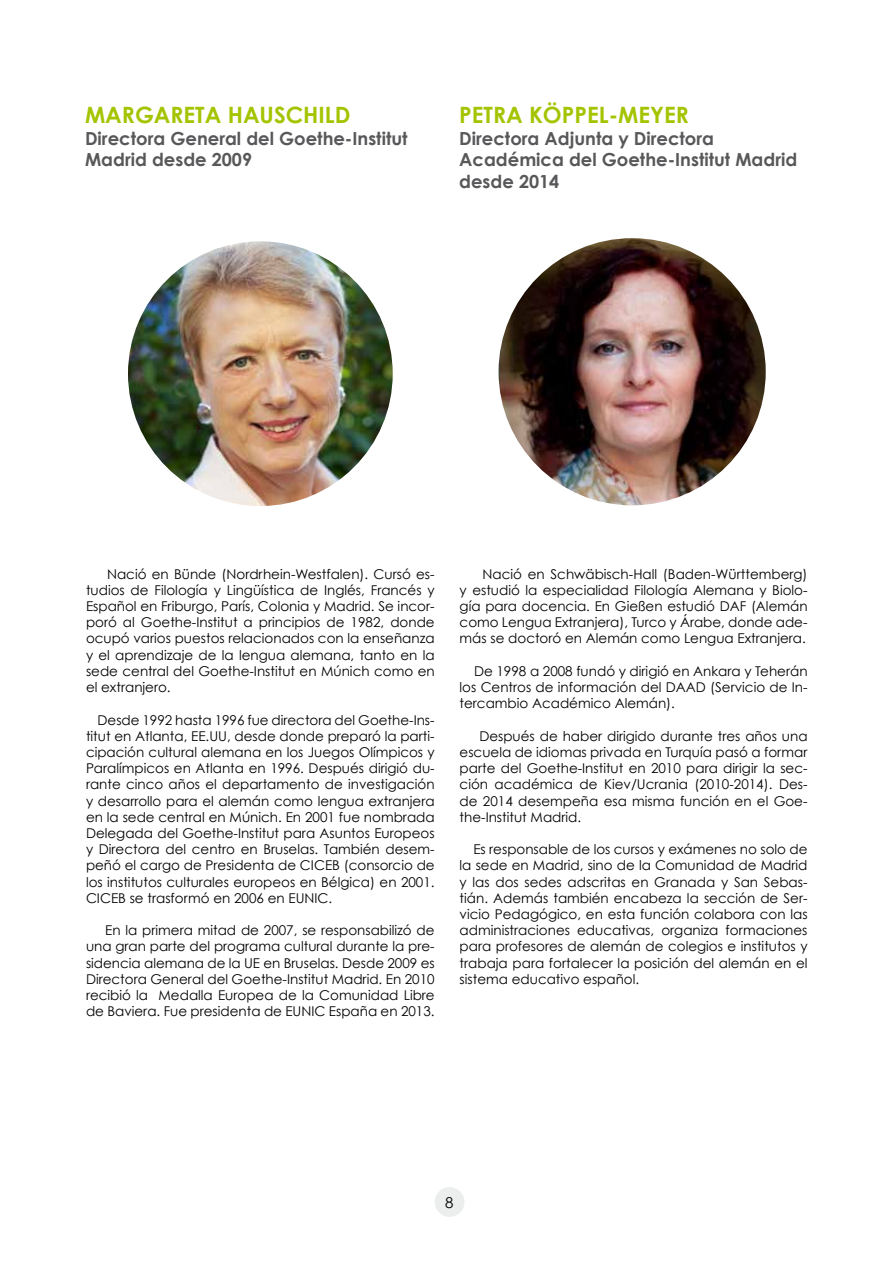
<style>
.page{position:relative;width:893px;height:1263px;background:#fff}
.page>*{position:absolute;margin:0;border:0;box-sizing:border-box;transform-origin:0 0}
.t1{font:700 22.5px "Century Gothic";color:#a4c400}
.t2{font:700 18px/21.6px "Century Gothic";color:#58585a}
.t3{font:15px "Century Gothic";color:#000}
.t4{font:13.5px/16.2px "Century Gothic";color:#000;text-align:justify}
</style>
<div class="page">
<img style="left:128px;top:241px;width:265px;height:265px;border-radius:132px">
<img style="left:499px;top:238px;width:267px;height:267px;border-radius:134px">
<div style="left:435px;top:1188px;width:29px;height:28px;background:#eceded;border-radius:50%"></div>
<div style="left:435px;top:1187px;width:29px;height:30px;border:2px solid #eceded;border-radius:50%"></div>
<h1 class="t1" style="left:85px;top:101px;width:267px">MARGARETA HAUSCHILD</h1>
<h2 class="t2" style="left:85px;top:127px;width:324px">Directora General del Goethe-Institut<br>Madrid desde 2009</h2>
<h1 class="t1" style="left:459px;top:101px;width:231px">PETRA KÖPPEL-MEYER</h1>
<h2 class="t2" style="left:459px;top:127px;width:340px">Directora Adjunta y Directora<br>Académica del Goethe-Institut Madrid desde 2014</h2>
<p class="t4" style="left:86px;top:565px;width:350px;text-indent:21px">Nació en Bünde (Nordrhein-Westfalen). Cursó es&shy;tudios de Filología y Lingüística de Inglés, Francés y Español en Friburgo, París, Colonia y Madrid. Se incor&shy;poró al Goethe-Institut a principios de 1982, donde ocupó varios puestos relacionados con la enseñanza y el aprendizaje de la lengua alemana, tanto en la sede central del Goethe-Institut en Múnich como en el extranjero.</p>
<p class="t4" style="left:86px;top:711px;width:350px;text-indent:12px">Desde 1992 hasta 1996 fue directora del Goethe-Ins&shy;titut en Atlanta, EE.UU, desde donde preparó la parti&shy;cipación cultural alemana en los Juegos Olímpicos y Paralímpicos en Atlanta en 1996. Después dirigió du&shy;rante cinco años el departamento de investigación y desarrollo para el alemán como lengua extranjera en la sede central en Múnich. En 2001 fue nombrada Delegada del Goethe-Institut para Asuntos Europeos y Directora del centro en Bruselas. También desem&shy;peñó el cargo de Presidenta de CICEB (consorcio de los institutos culturales europeos en Bélgica) en 2001.<br>CICEB se trasformó en 2006 en EUNIC.</p>
<p class="t4" style="left:86px;top:922px;width:350px;text-indent:19px">En la primera mitad de 2007, se responsabilizó de una gran parte del programa cultural durante la pre&shy;sidencia alemana de la UE en Bruselas. Desde 2009 es Directora General del Goethe-Institut Madrid. En 2010 recibió la Medalla Europea de la Comunidad Libre de Baviera. Fue presidenta de EUNIC España en 2013.</p>
<p class="t4" style="left:460px;top:565px;width:349px;text-indent:23px">Nació en Schwäbisch-Hall (Baden-Württemberg) y estudió la especialidad Filología Alemana y Biolo&shy;gía para docencia. En Gießen estudió DAF (Alemán como Lengua Extranjera), Turco y Árabe, donde ade&shy;más se doctoró en Alemán como Lengua Extranjera.</p>
<p class="t4" style="left:460px;top:663px;width:349px;text-indent:14px">De 1998 a 2008 fundó y dirigió en Ankara y Teherán los Centros de información del DAAD (Servicio de In&shy;tercambio Académico Alemán).</p>
<p class="t4" style="left:460px;top:727px;width:349px;text-indent:20px">Después de haber dirigido durante tres años una escuela de idiomas privada en Turquía pasó a formar parte del Goethe-Institut en 2010 para dirigir la sec&shy;ción académica de Kiev/Ucrania (2010-2014). Des&shy;de 2014 desempeña esa misma función en el Goe&shy;the-Institut Madrid.</p>
<p class="t4" style="left:460px;top:841px;width:349px;text-indent:14px">Es responsable de los cursos y exámenes no solo de la sede en Madrid, sino de la Comunidad de Madrid y las dos sedes adscritas en Granada y San Sebas&shy;tián. Además también encabeza la sección de Ser&shy;vicio Pedagógico, en esta función colabora con las administraciones educativas, organiza formaciones para profesores de alemán de colegios e institutos y trabaja para fortalecer la posición del alemán en el sistema educativo español.</p>
<p class="t3" style="left:445px;top:1193px;width:10px">8</p>
</div>
